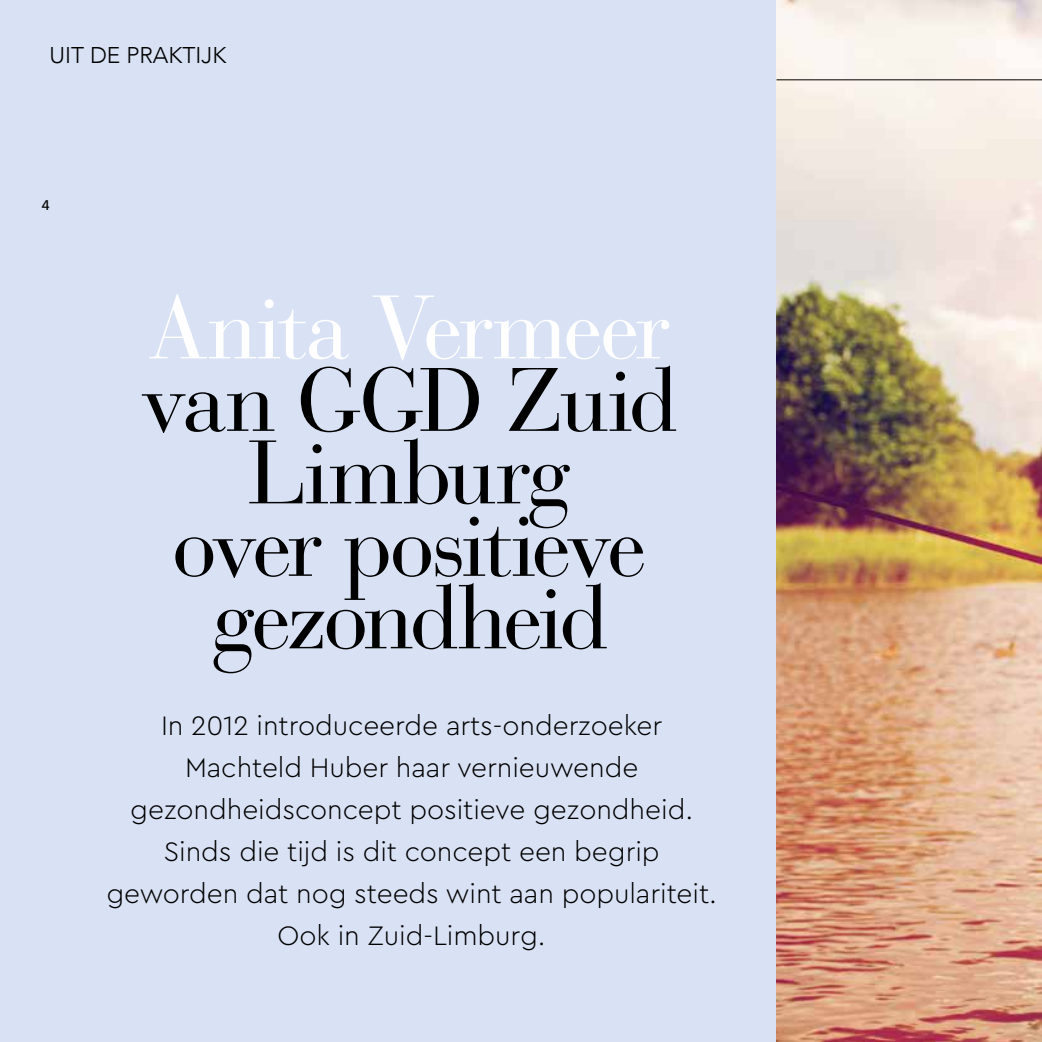
<style>
.page{position:relative;width:1042px;height:1042px;background:#fff}
.page>*{position:absolute;margin:0;border:0;box-sizing:border-box;transform-origin:0 0}
.t1{font:89.25px/72.5px "Bauer Bodoni Std";letter-spacing:-.045em;color:#000;text-align:center}
.t2{font:89.25px "Bauer Bodoni Std";letter-spacing:-.04em;color:#fff}
.t3{font:300 28px/42px "Cera Pro";letter-spacing:-.005em;color:#000;text-align:center}
.t4{font:300 22.75px "Avenir";color:#000}
.t5{font:14px "Frutiger LT Std";color:#000}
</style>
<div class="page">
<div style="left:0;top:0;width:823px;height:1042px;background:#d9e2f4"></div>
<img style="left:776px;top:0;width:266px;height:1042px">
<svg style="left:776px;top:79px;width:266px;height:23px;background:#eee7e0"></svg>
<p class="t4" style="left:50px;top:42px;width:178px">UIT DE PRAKTIJK</p>
<p class="t5" style="left:42px;top:197px;width:9px">4</p>
<h1 class="t2" style="left:148px;top:274px;width:523px">Anita Vermeer</h1>
<h1 class="t1" style="left:141px;top:365px;width:537px">van GGD Zuid<br>Limburg<br>over positieve gezondheid</h1>
<p class="t3" style="left:106px;top:703px;width:612px">In 2012 introduceerde arts-onderzoeker Machteld Huber haar vernieuwende gezondheidsconcept positieve gezondheid.<br>Sinds die tijd is dit concept een begrip geworden dat nog steeds wint aan populariteit.<br>Ook in Zuid-Limburg.</p>
</div>
